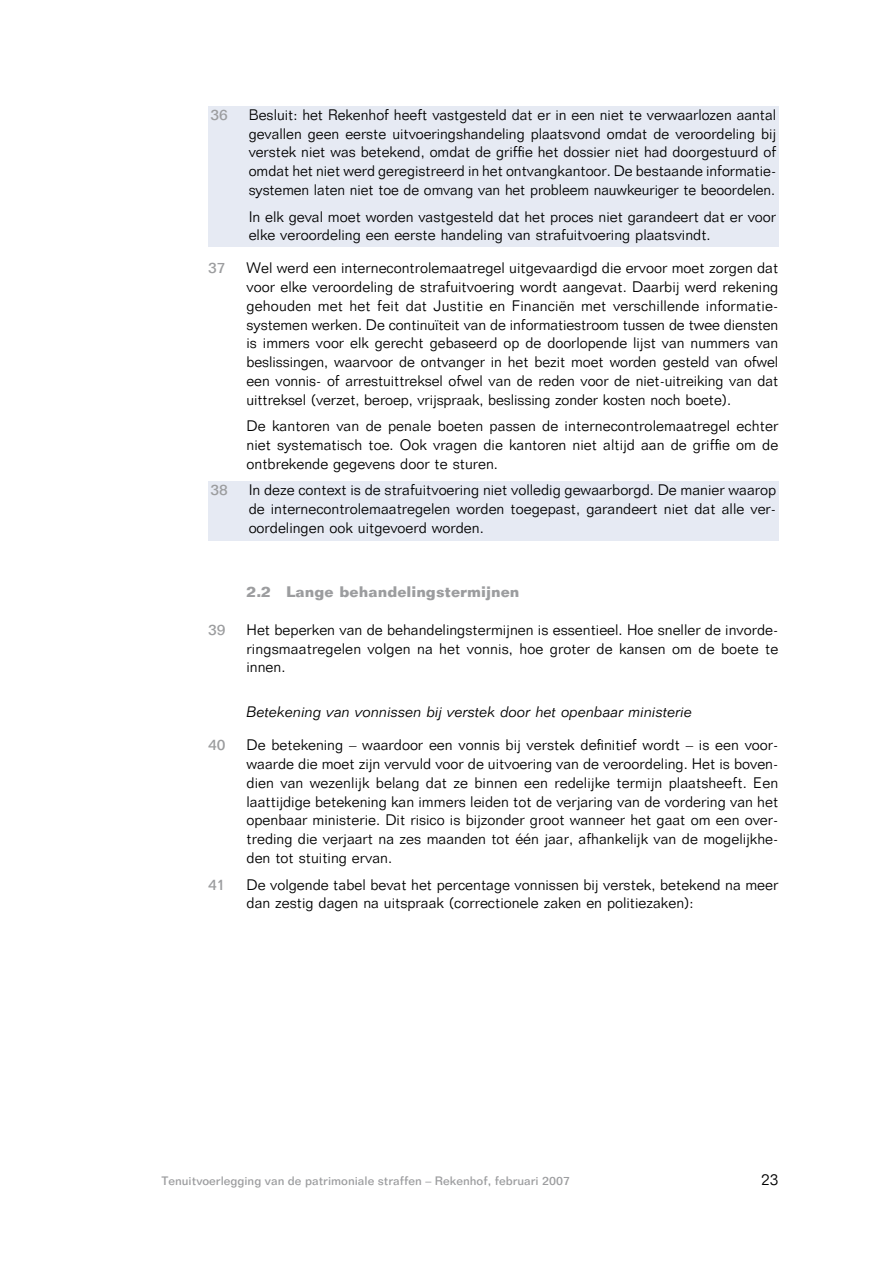
<style>
.page{position:relative;width:893px;height:1263px;background:#fff}
.page>*{position:absolute;margin:0;border:0;box-sizing:border-box;transform-origin:0 0}
.t1{font:300 15.75px "Folio BT";color:#000}
.t2{font:300 15px/18.8px "Folio BT";color:#000;text-align:justify}
.t3{font:italic 300 15px "Folio BT";color:#000}
.t4{font:500 15px "Folio BT";color:#9c9d9f}
.t5{font:500 15px "Folio BT";color:#9c9d9f}
.t6{font:500 12px "Folio BT";color:#9c9d9f}
</style>
<div class="page">
<div style="left:208px;top:106px;width:570px;height:141px;background:#e6eaf3"></div>
<div style="left:208px;top:482px;width:570px;height:59px;background:#e6eaf3"></div>
<p class="t5" style="left:210px;top:109px;width:19px">36</p>
<p class="t2" style="left:249px;top:107px;width:529px">Besluit: het Rekenhof heeft vastgesteld dat er in een niet te verwaarlozen aantal gevallen geen eerste uitvoeringshandeling plaatsvond omdat de veroordeling bij verstek niet was betekend, omdat de griffie het dossier niet had doorgestuurd of omdat het niet werd geregistreerd in het ontvangkantoor. De bestaande informatie&shy;systemen laten niet toe de omvang van het probleem nauwkeuriger te beoordelen.</p>
<p class="t2" style="left:249px;top:209px;width:529px">In elk geval moet worden vastgesteld dat het proces niet garandeert dat er voor elke veroordeling een eerste handeling van strafuitvoering plaatsvindt.</p>
<p class="t5" style="left:208px;top:263px;width:19px">37</p>
<p class="t2" style="left:246px;top:260px;width:533px">Wel werd een internecontrolemaatregel uitgevaardigd die ervoor moet zorgen dat voor elke veroordeling de strafuitvoering wordt aangevat. Daarbij werd rekening gehouden met het feit dat Justitie en Financiën met verschillende informatie&shy;systemen werken. De continuïteit van de informatiestroom tussen de twee diensten is immers voor elk gerecht gebaseerd op de doorlopende lijst van nummers van beslissingen, waarvoor de ontvanger in het bezit moet worden gesteld van ofwel een vonnis- of arrestuittreksel ofwel van de reden voor de niet-uitreiking van dat uittreksel (verzet, beroep, vrijspraak, beslissing zonder kosten noch boete).</p>
<p class="t2" style="left:246px;top:418px;width:533px">De kantoren van de penale boeten passen de internecontrolemaatregel echter niet systematisch toe. Ook vragen die kantoren niet altijd aan de griffie om de ontbrekende gegevens door te sturen.</p>
<p class="t5" style="left:210px;top:485px;width:19px">38</p>
<p class="t2" style="left:249px;top:482px;width:529px">In deze context is de strafuitvoering niet volledig gewaarborgd. De manier waarop de internecontrolemaatregelen worden toegepast, garandeert niet dat alle ver&shy;oordelingen ook uitgevoerd worden.</p>
<p class="t4" style="left:246px;top:587px;width:274px">2.2 Lange behandelingstermijnen</p>
<p class="t5" style="left:208px;top:624px;width:19px">39</p>
<p class="t2" style="left:246px;top:622px;width:533px">Het beperken van de behandelingstermijnen is essentieel. Hoe sneller de invorde&shy;ringsmaatregelen volgen na het vonnis, hoe groter de kansen om de boete te innen.</p>
<p class="t3" style="left:246px;top:706px;width:447px">Betekening van vonnissen bij verstek door het openbaar ministerie</p>
<p class="t5" style="left:208px;top:740px;width:19px">40</p>
<p class="t2" style="left:246px;top:737px;width:533px">De betekening – waardoor een vonnis bij verstek definitief wordt – is een voor&shy;waarde die moet zijn vervuld voor de uitvoering van de veroordeling. Het is boven&shy;dien van wezenlijk belang dat ze binnen een redelijke termijn plaatsheeft. Een laattijdige betekening kan immers leiden tot de verjaring van de vordering van het openbaar ministerie. Dit risico is bijzonder groot wanneer het gaat om een over&shy;treding die verjaart na zes maanden tot één jaar, afhankelijk van de mogelijkhe&shy;den tot stuiting ervan.</p>
<p class="t5" style="left:208px;top:879px;width:19px">41</p>
<p class="t2" style="left:246px;top:877px;width:533px">De volgende tabel bevat het percentage vonnissen bij verstek, betekend na meer dan zestig dagen na uitspraak (correctionele zaken en politiezaken):</p>
<p class="t6" style="left:161px;top:1177px;width:410px">Tenuitvoerlegging van de patrimoniale straffen – Rekenhof, februari 2007</p>
<p class="t1" style="left:761px;top:1174px;width:19px">23</p>
</div>
